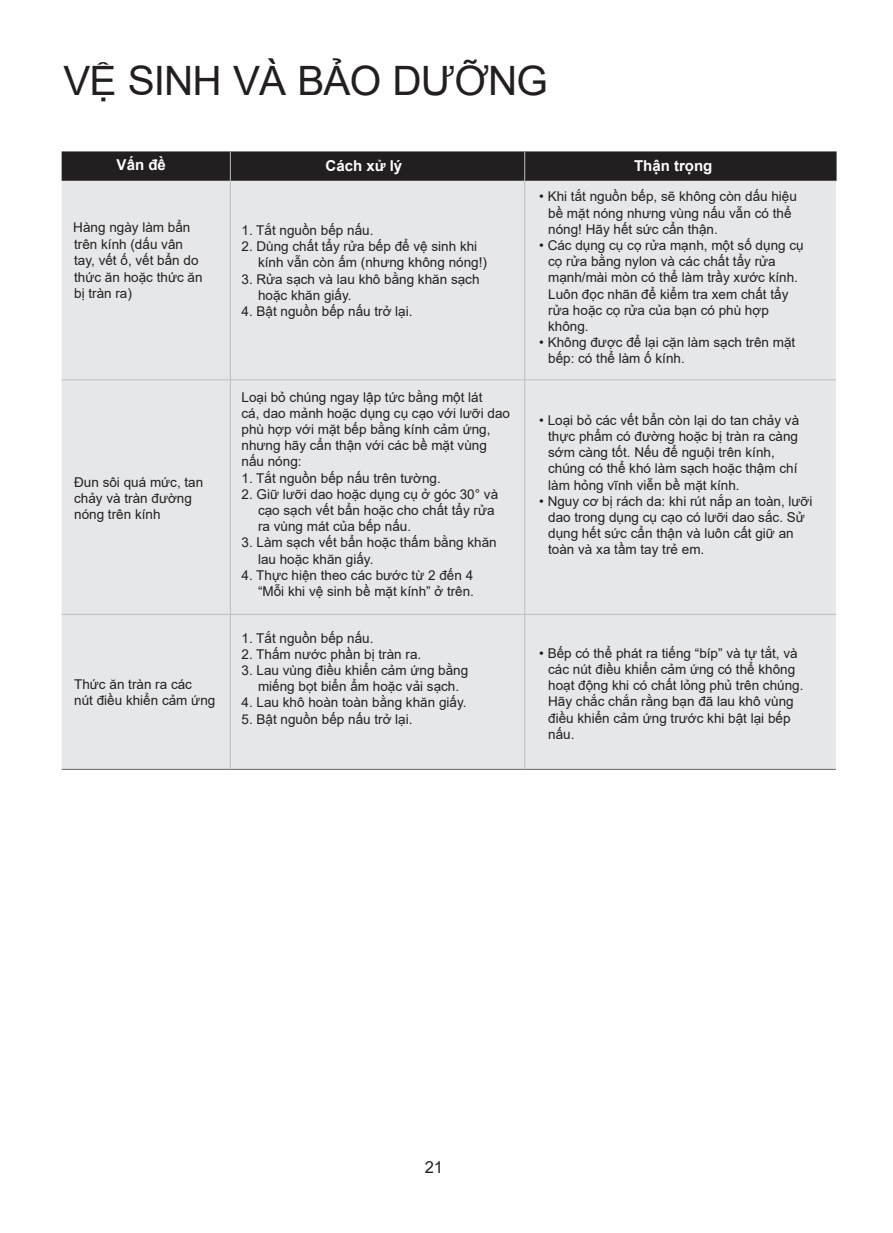
<style>
.page{position:relative;width:893px;height:1233px;background:#fff}
.page>*{position:absolute;margin:0;border:0;box-sizing:border-box;transform-origin:0 0}
.t1{font:40.5px "Arial";letter-spacing:-.025em;color:#231f20}
.t2{font:16.5px "Arial";color:#231f20}
.t3{font:700 15px "Arial";color:#fff}
.t4{font:13.5px/16.2px "Arial";color:#231f20}
</style>
<div class="page">
<div style="left:62px;top:181px;width:773px;height:587px;background:#e6e7e9"></div>
<hr style="left:62px;top:379px;width:773px;height:1px;background:#bcbdc0">
<hr style="left:62px;top:614px;width:773px;height:1px;background:#bcbdc0">
<div style="left:62px;top:151px;width:774px;height:30px;background:#231f20"></div>
<hr style="left:230px;top:151px;width:1px;height:617px;background:#bcbdc0">
<hr style="left:524px;top:151px;width:1px;height:617px;background:#bcbdc0">
<hr style="left:62px;top:769px;width:773px;height:1px;background:#57585a">
<h1 class="t1" style="left:63px;top:53px;width:486px">VỆ SINH VÀ BẢO DƯỠNG</h1>
<p class="t3" style="left:117px;top:155px;width:51px">Vấn đề</p>
<p class="t3" style="left:325px;top:155px;width:78px">Cách xử lý</p>
<p class="t3" style="left:634px;top:155px;width:80px">Thận trọng</p>
<p class="t4" style="left:73px;top:219px;width:119px">Hàng ngày làm bẩn</p>
<p class="t4" style="left:74px;top:236px;width:130px">trên kính (dấu vân tay, vết ố, vết bẩn do thức ăn hoặc thức ăn bị tràn ra)</p>
<p class="t4" style="left:241px;top:222px;width:133px">1. Tắt nguồn bếp nấu.</p>
<p class="t4" style="left:258px;top:238px;width:230px;text-indent:-16px">2. Dùng chất tẩy rửa bếp để vệ sinh khi kính vẫn còn ấm (nhưng không nóng!)</p>
<p class="t4" style="left:258px;top:271px;width:223px;text-indent:-16px">3. Rửa sạch và lau khô bằng khăn sạch hoặc khăn giấy.</p>
<p class="t4" style="left:241px;top:303px;width:172px">4. Bật nguồn bếp nấu trở lại.</p>
<p class="t4" style="left:74px;top:474px;width:131px">Đun sôi quá mức, tan chảy và tràn đường nóng trên kính</p>
<p class="t4" style="left:74px;top:676px;width:143px">Thức ăn tràn ra các<br>nút điều khiển cảm ứng</p>
<p class="t4" style="left:241px;top:389px;width:270px">Loại bỏ chúng ngay lập tức bằng một lát<br>cá, dao mảnh hoặc dụng cụ cạo với lưỡi dao phù hợp với mặt bếp bằng kính cảm ứng, nhưng hãy cẩn thận với các bề mặt vùng nấu nóng:</p>
<p class="t4" style="left:241px;top:470px;width:201px">1. Tắt nguồn bếp nấu trên tường.</p>
<p class="t4" style="left:258px;top:486px;width:242px;text-indent:-16px">2. Giữ lưỡi dao hoặc dụng cụ ở góc 30° và cạo sạch vết bẩn hoặc cho chất tẩy rửa ra vùng mát của bếp nấu.</p>
<p class="t4" style="left:258px;top:535px;width:240px;text-indent:-16px">3. Làm sạch vết bẩn hoặc thấm bằng khăn lau hoặc khăn giấy.</p>
<p class="t4" style="left:241px;top:567px;width:234px;text-align:right">4. Thực hiện theo các bước từ 2 đến 4 “Mỗi khi vệ sinh bề mặt kính” ở trên.</p>
<p class="t4" style="left:241px;top:630px;width:133px">1. Tắt nguồn bếp nấu.</p>
<p class="t4" style="left:241px;top:646px;width:181px">2. Thấm nước phần bị tràn ra.</p>
<p class="t4" style="left:241px;top:662px;width:228px;text-align:center">3. Lau vùng điều khiển cảm ứng bằng miếng bọt biển ẩm hoặc vải sạch.</p>
<p class="t4" style="left:241px;top:694px;width:226px">4. Lau khô hoàn toàn bằng khăn giấy.</p>
<p class="t4" style="left:241px;top:711px;width:172px">5. Bật nguồn bếp nấu trở lại.</p>
<p class="t4" style="left:548px;top:188px;width:250px;text-indent:-9px">• Khi tắt nguồn bếp, sẽ không còn dấu hiệu bề mặt nóng nhưng vùng nấu vẫn có thể nóng! Hãy hết sức cẩn thận.</p>
<p class="t4" style="left:548px;top:237px;width:257px;text-indent:-9px">• Các dụng cụ cọ rửa mạnh, một số dụng cụ cọ rửa bằng nylon và các chất tẩy rửa mạnh/mài mòn có thể làm trầy xước kính.<br>Luôn đọc nhãn để kiểm tra xem chất tẩy rửa hoặc cọ rửa của bạn có phù hợp không.</p>
<p class="t4" style="left:548px;top:334px;width:248px;text-indent:-9px">• Không được để lại cặn làm sạch trên mặt bếp: có thể làm ố kính.</p>
<p class="t4" style="left:548px;top:412px;width:252px;text-indent:-9px">• Loại bỏ các vết bẩn còn lại do tan chảy và thực phẩm có đường hoặc bị tràn ra càng sớm càng tốt. Nếu để nguội trên kính, chúng có thể khó làm sạch hoặc thậm chí làm hỏng vĩnh viễn bề mặt kính.</p>
<p class="t4" style="left:548px;top:493px;width:266px;text-indent:-9px">• Nguy cơ bị rách da: khi rút nắp an toàn, lưỡi dao trong dụng cụ cạo có lưỡi dao sắc. Sử dụng hết sức cẩn thận và luôn cất giữ an toàn và xa tầm tay trẻ em.</p>
<p class="t4" style="left:548px;top:645px;width:257px;text-indent:-9px">• Bếp có thể phát ra tiếng “bíp” và tự tắt, và các nút điều khiển cảm ứng có thể không hoạt động khi có chất lỏng phủ trên chúng.<br>Hãy chắc chắn rằng bạn đã lau khô vùng điều khiển cảm ứng trước khi bật lại bếp nấu.</p>
<p class="t2" style="left:424px;top:1156px;width:20px">21</p>
</div>
